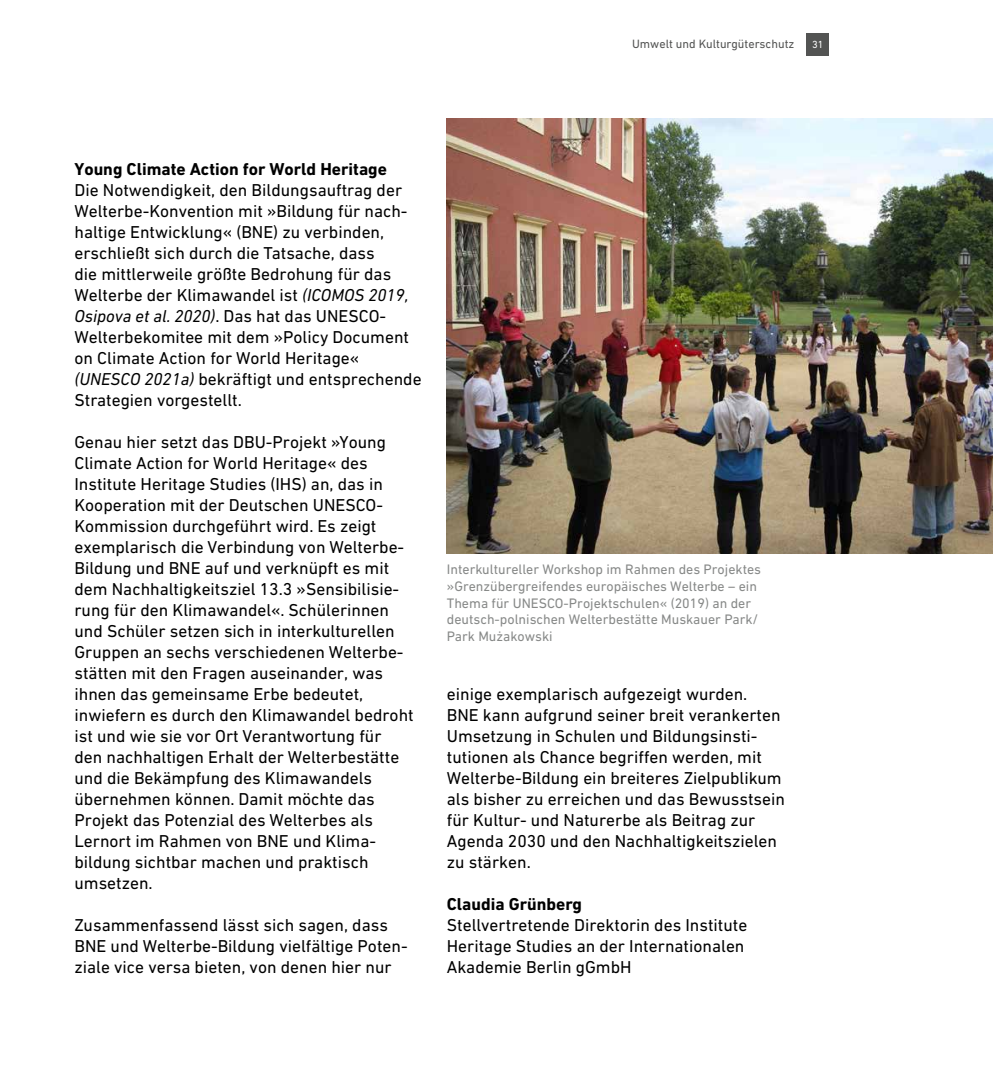
<style>
.page{position:relative;width:993px;height:1067px;background:#fff}
.page>*{position:absolute;margin:0;border:0;box-sizing:border-box;transform-origin:0 0}
.Copy_schwarz{font:17.5px/21px "DIN Next W1 G";color:#000}
.Copy_Headline_schwar{font:700 17.5px "DIN Next W1 G";color:#000}
.Copy_Headline_Interv{font:700 17.5px "DIN Next W1 G";color:#000}
.t1{font:14px/16.8px "DIN Next W1 G";color:#878988}
.t2{font:12.25px "DIN Next W1 G";color:#535453}
.t3{font:10.5px "DIN Next W1 G";color:#fff}
.s1{font-style:italic}
</style>
<div class="page">
<div style="left:806px;top:33px;width:22px;height:22px;background:#535453"></div>
<img style="left:446px;top:118px;width:546px;height:435px">
<p class="t2" style="left:632px;top:37px;width:164px">Umwelt und Kulturgüterschutz</p>
<p class="t3" style="left:812px;top:38px;width:13px">31</p>
<p class="Copy_Headline_schwar" style="left:74px;top:159px;width:314px">Young Climate Action for World Heritage</p>
<p class="Copy_schwarz" style="left:74px;top:179px;width:348px">Die Notwendigkeit, den Bildungsauftrag der Welterbe-Konvention mit »Bildung für nach&shy;haltige Entwicklung« (BNE) zu verbinden, erschließt sich durch die Tatsache, dass<br>die mittlerweile größte Bedrohung für das Welterbe der Klimawandel ist <span class="s1">(ICOMOS 2019, Osipova et al. 2020)</span>. Das hat das UNESCO-Welterbekomitee mit dem »Policy Document on Climate Action for World Heritage« <span class="s1">(UNESCO 2021a)</span> bekräftigt und entsprechende Strategien vorgestellt.</p>
<p class="Copy_schwarz" style="left:74px;top:431px;width:340px">Genau hier setzt das DBU-Projekt »Young Climate Action for World Heritage« des Institute Heritage Studies (IHS) an, das in Kooperation mit der Deutschen UNESCO-Kommission durchgeführt wird. Es zeigt exemplarisch die Verbindung von Welterbe-Bildung und BNE auf und verknüpft es mit dem Nachhaltigkeitsziel 13.3 »Sensibilisie&shy;rung für den Klimawandel«. Schülerinnen und Schüler setzen sich in interkulturellen Gruppen an sechs verschiedenen Welterbe&shy;stätten mit den Fragen auseinander, was ihnen das gemeinsame Erbe bedeutet, inwiefern es durch den Klimawandel bedroht ist und wie sie vor Ort Verantwortung für den nachhaltigen Erhalt der Welterbestätte und die Bekämpfung des Klimawandels übernehmen können. Damit möchte das Projekt das Potenzial des Welterbes als Lernort im Rahmen von BNE und Klima&shy;bildung sichtbar machen und praktisch umsetzen.</p>
<p class="Copy_schwarz" style="left:74px;top:914px;width:334px">Zusammenfassend lässt sich sagen, dass<br>BNE und Welterbe-Bildung vielfältige Poten&shy;ziale vice versa bieten, von denen hier nur</p>
<p class="t1" style="left:446px;top:560px;width:316px">Interkultureller Workshop im Rahmen des Projektes »Grenzübergreifendes europäisches Welterbe – ein Thema für UNESCO-Projektschulen« (2019) an der deutsch-polnischen Welterbestätte Muskauer Park/ Park Mużakowski</p>
<p class="Copy_schwarz" style="left:446px;top:683px;width:339px">einige exemplarisch aufgezeigt wurden.<br>BNE kann aufgrund seiner breit verankerten Umsetzung in Schulen und Bildungsinsti&shy;tutionen als Chance begriffen werden, mit Welterbe-Bildung ein breiteres Zielpublikum als bisher zu erreichen und das Bewusstsein für Kultur- und Naturerbe als Beitrag zur Agenda 2030 und den Nachhaltigkeitszielen zu stärken.</p>
<p class="Copy_Headline_Interv" style="left:446px;top:894px;width:137px">Claudia Grünberg</p>
<p class="Copy_schwarz" style="left:446px;top:914px;width:302px">Stellvertretende Direktorin des Institute<br>Heritage Studies an der Internationalen<br>Akademie Berlin gGmbH</p>
</div>
